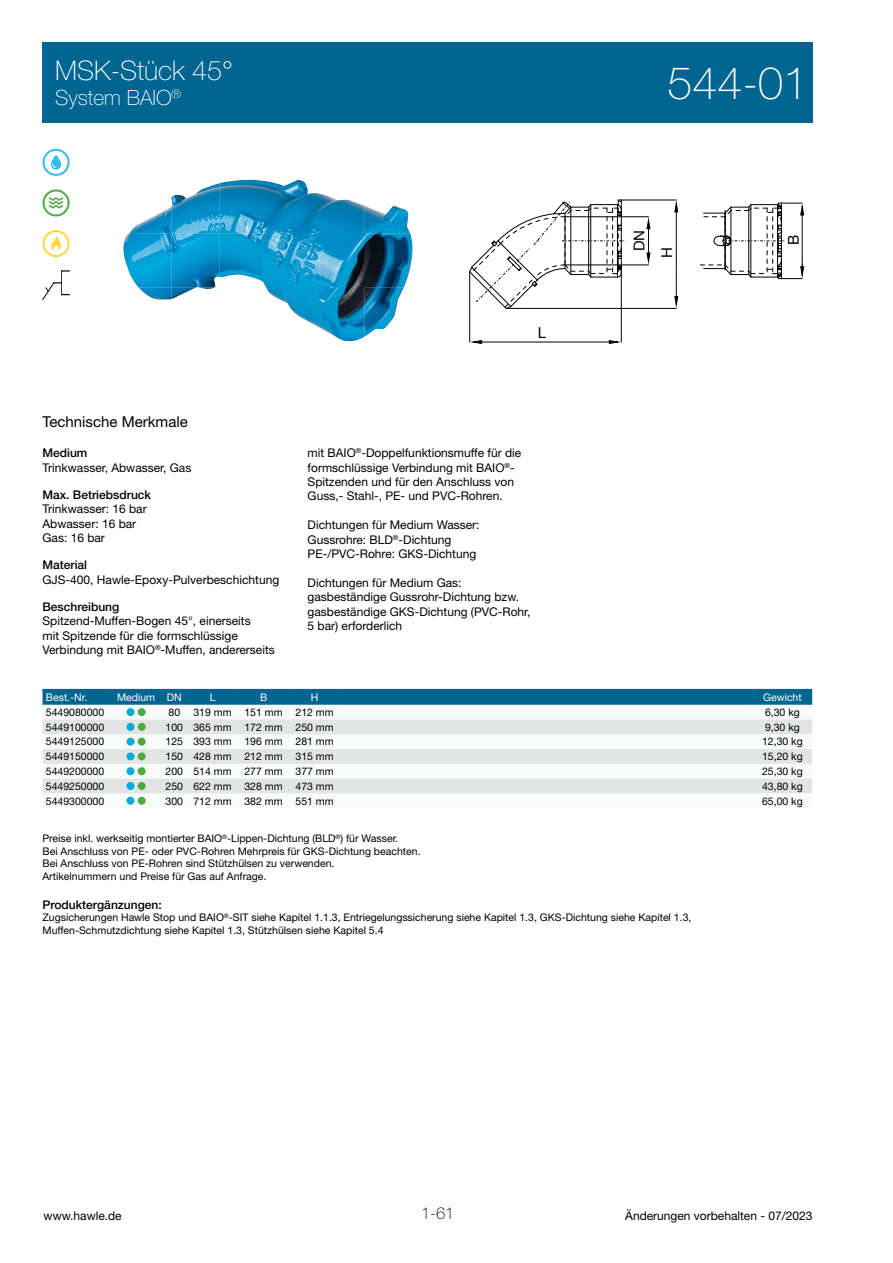
<style>
.page{position:relative;width:893px;height:1263px;background:#fff}
.page>*{position:absolute;margin:0;border:0;box-sizing:border-box;transform-origin:0 0}
.t1{font:100 45px "Helvetica Neue LT Pro";color:#fff}
.t2{font:100 27px "Helvetica Neue LT Pro";color:#fff}
.t3{font:100 21px "Helvetica Neue LT Pro";color:#fff}
.t4{font:100 16.5px "Helvetica Neue LT Pro";color:#000}
.t5{font:15px "Helvetica Neue LT Pro";color:#000}
.t6{font:15px "Helvetica Neue LT Pro";color:#000204}
.t7{font:12px/14.4px "Helvetica Neue LT Pro";color:#000}
.t8{font:500 12px "Helvetica Neue LT Pro";color:#000}
.t9{font:10.5px/12.6px "Helvetica Neue LT Pro";color:#000}
.t10{font:10.5px "Helvetica Neue LT Pro";color:#fff}
</style>
<div class="page">
<div style="left:43px;top:43px;width:769px;height:80px;background:#006590"></div>
<svg style="left:43px;top:271px;width:26px;height:29px"></svg>
<div style="left:43px;top:149px;width:27px;height:27px;border:2px solid #30bdea;border-radius:50%"></div>
<svg style="left:51px;top:155px;width:10px;height:15px"></svg>
<div style="left:43px;top:189px;width:27px;height:27px;border:2px solid #4daa43;border-radius:50%"></div>
<svg style="left:49px;top:197px;width:14px;height:11px"></svg>
<div style="left:43px;top:230px;width:27px;height:27px;border:2px solid #ffd741;border-radius:50%"></div>
<svg style="left:51px;top:236px;width:10px;height:15px"></svg>
<svg style="left:43px;top:708px;width:769px;height:97px"></svg>
<svg style="left:43px;top:719px;width:769px;height:74px;fill:#e3e4e4"></svg>
<hr style="left:43px;top:703px;width:68px;height:2px;background:#006590">
<div style="left:43px;top:689px;width:769px;height:14px;background:#006590"></div>
<hr style="left:162px;top:703px;width:25px;height:2px;background:#006590">
<hr style="left:187px;top:689px;width:51px;height:1px;background:#006590">
<hr style="left:187px;top:703px;width:51px;height:2px;background:#006590">
<hr style="left:238px;top:689px;width:51px;height:1px;background:#006590">
<hr style="left:289px;top:689px;width:51px;height:1px;background:#006590">
<hr style="left:238px;top:703px;width:51px;height:2px;background:#006590">
<hr style="left:289px;top:703px;width:51px;height:2px;background:#006590">
<hr style="left:340px;top:689px;width:413px;height:1px;background:#006590">
<hr style="left:340px;top:703px;width:413px;height:2px;background:#006590">
<hr style="left:111px;top:689px;width:51px;height:1px;background:#006590">
<hr style="left:111px;top:703px;width:51px;height:2px;background:#006590">
<hr style="left:753px;top:689px;width:59px;height:1px;background:#006590">
<hr style="left:753px;top:703px;width:59px;height:2px;background:#006590">
<div style="left:138px;top:708px;width:8px;height:8px;background:#4daa43;border-radius:50%"></div>
<div style="left:126px;top:708px;width:8px;height:8px;background:#00adda;border-radius:50%"></div>
<div style="left:138px;top:723px;width:8px;height:8px;background:#4daa43;border-radius:50%"></div>
<div style="left:126px;top:723px;width:8px;height:8px;background:#00adda;border-radius:50%"></div>
<div style="left:138px;top:738px;width:8px;height:8px;background:#4daa43;border-radius:50%"></div>
<div style="left:126px;top:738px;width:8px;height:8px;background:#00adda;border-radius:50%"></div>
<div style="left:138px;top:752px;width:8px;height:8px;background:#4daa43;border-radius:50%"></div>
<div style="left:126px;top:752px;width:8px;height:8px;background:#00adda;border-radius:50%"></div>
<div style="left:138px;top:767px;width:8px;height:8px;background:#4daa43;border-radius:50%"></div>
<div style="left:126px;top:767px;width:8px;height:8px;background:#00adda;border-radius:50%"></div>
<div style="left:138px;top:782px;width:8px;height:8px;background:#4daa43;border-radius:50%"></div>
<div style="left:126px;top:782px;width:8px;height:8px;background:#00adda;border-radius:50%"></div>
<div style="left:138px;top:797px;width:8px;height:8px;background:#4daa43;border-radius:50%"></div>
<div style="left:126px;top:797px;width:8px;height:8px;background:#00adda;border-radius:50%"></div>
<hr style="left:469px;top:272px;width:1px;height:70px;background:#000204">
<hr style="left:621px;top:269px;width:1px;height:73px;background:#000204">
<hr style="left:482px;top:342px;width:127px;height:1px;background:#000204">
<svg style="left:469px;top:340px;width:13px;height:4px"></svg>
<svg style="left:608px;top:340px;width:14px;height:4px"></svg>
<hr style="left:506px;top:308px;width:170px;height:1px;background:#000204">
<hr style="left:621px;top:200px;width:55px;height:1px;background:#000204">
<hr style="left:676px;top:212px;width:1px;height:64px;background:#000204">
<svg style="left:674px;top:276px;width:5px;height:33px"></svg>
<svg style="left:674px;top:199px;width:5px;height:14px"></svg>
<hr style="left:565px;top:216px;width:83px;height:1px;background:#000204">
<hr style="left:565px;top:265px;width:83px;height:1px;background:#000204">
<svg style="left:646px;top:216px;width:5px;height:50px"></svg>
<svg style="left:469px;top:200px;width:155px;height:109px"></svg>
<svg style="left:700px;top:202px;width:104px;height:78px"></svg>
<img style="left:129px;top:207px;width:42px;height:26px">
<img style="left:171px;top:183px;width:49px;height:50px">
<img style="left:220px;top:180px;width:96px;height:53px">
<img style="left:316px;top:193px;width:48px;height:40px">
<img style="left:364px;top:205px;width:46px;height:28px">
<img style="left:123px;top:233px;width:290px;height:54px">
<img style="left:138px;top:287px;width:77px;height:13px">
<img style="left:268px;top:287px;width:48px;height:39px">
<img style="left:316px;top:287px;width:48px;height:54px">
<img style="left:364px;top:287px;width:40px;height:50px">
<h2 class="t2" style="left:55px;top:54px;width:179px">MSK-Stück 45°</h2>
<h3 class="t3" style="left:55px;top:85px;width:128px">System BAIO<sup>®</sup></h3>
<h3 class="t6" style="left:538px;top:323px;width:10px">L</h3>
<h3 class="t5" style="left:43px;top:413px;width:147px">Technische Merkmale</h3>
<p class="t8" style="left:43px;top:446px;width:46px">Medium</p>
<p class="t7" style="left:43px;top:460px;width:150px">Trinkwasser, Abwasser, Gas</p>
<p class="t8" style="left:43px;top:487px;width:110px">Max. Betriebsdruck</p>
<p class="t7" style="left:43px;top:501px;width:106px">Trinkwasser: 16 bar<br>Abwasser: 16 bar<br>Gas: 16 bar</p>
<p class="t8" style="left:43px;top:558px;width:46px">Material</p>
<p class="t7" style="left:43px;top:572px;width:238px">GJS-400, Hawle-Epoxy-Pulverbeschichtung</p>
<p class="t8" style="left:43px;top:599px;width:78px">Beschreibung</p>
<p class="t7" style="left:43px;top:613px;width:234px">Spitzend-Muffen-Bogen 45°, einerseits<br>mit Spitzende für die formschlüssige<br>Verbindung mit BAIO<sup>®</sup>-Muffen, andererseits</p>
<p class="t7" style="left:308px;top:445px;width:215px">mit BAIO<sup>®</sup>-Doppelfunktionsmuffe für die formschlüssige Verbindung mit BAIO<sup>®</sup>- Spitzenden und für den Anschluss von Guss,- Stahl-, PE- und PVC-Rohren.</p>
<p class="t7" style="left:308px;top:517px;width:174px">Dichtungen für Medium Wasser:<br>Gussrohre: BLD<sup>®</sup>-Dichtung<br>PE-/PVC-Rohre: GKS-Dichtung</p>
<p class="t7" style="left:308px;top:575px;width:224px">Dichtungen für Medium Gas: gasbeständige Gussrohr-Dichtung bzw. gasbeständige GKS-Dichtung (PVC-Rohr,<br>5 bar) erforderlich</p>
<h1 class="t1" style="left:668px;top:56px;width:142px">544-01</h1>
<h3 class="t6" style="left:630px;top:251px;width:23px;rotate:-90deg">DN</h3>
<h3 class="t6" style="left:784px;top:245px;width:12px;rotate:-90deg">B</h3>
<h3 class="t6" style="left:658px;top:258px;width:12px;rotate:-90deg">H</h3>
<p class="t10" style="left:46px;top:690px;width:43px">Best.-Nr.</p>
<p class="t10" style="left:117px;top:690px;width:66px">Medium DN</p>
<p class="t10" style="left:210px;top:690px;width:7px">L</p>
<p class="t10" style="left:260px;top:690px;width:9px">B</p>
<p class="t10" style="left:311px;top:690px;width:9px">H</p>
<p class="t10" style="left:763px;top:690px;width:40px">Gewicht</p>
<p class="t9" style="left:46px;top:705px;width:60px">5449080000</p>
<p class="t9" style="left:168px;top:705px;width:13px">80</p>
<p class="t9" style="left:193px;top:705px;width:142px">319 mm 151 mm 212 mm</p>
<p class="t9" style="left:765px;top:705px;width:36px">6,30 kg</p>
<p class="t9" style="left:46px;top:720px;width:60px">5449100000</p>
<p class="t9" style="left:166px;top:720px;width:170px">100 365 mm 172 mm 250 mm</p>
<p class="t9" style="left:765px;top:720px;width:36px">9,30 kg</p>
<p class="t9" style="left:46px;top:735px;width:60px">5449125000</p>
<p class="t9" style="left:166px;top:735px;width:170px">125 393 mm 196 mm 281 mm</p>
<p class="t9" style="left:762px;top:735px;width:42px">12,30 kg</p>
<p class="t9" style="left:46px;top:750px;width:60px">5449150000</p>
<p class="t9" style="left:166px;top:750px;width:170px">150 428 mm 212 mm 315 mm</p>
<p class="t9" style="left:762px;top:750px;width:42px">15,20 kg</p>
<p class="t9" style="left:46px;top:765px;width:60px">5449200000</p>
<p class="t9" style="left:166px;top:765px;width:170px">200 514 mm 277 mm 377 mm</p>
<p class="t9" style="left:762px;top:765px;width:42px">25,30 kg</p>
<p class="t9" style="left:46px;top:779px;width:60px">5449250000</p>
<p class="t9" style="left:166px;top:779px;width:170px">250 622 mm 328 mm 473 mm</p>
<p class="t9" style="left:762px;top:779px;width:42px">43,80 kg</p>
<p class="t9" style="left:46px;top:794px;width:60px">5449300000</p>
<p class="t9" style="left:166px;top:794px;width:170px">300 712 mm 382 mm 551 mm</p>
<p class="t9" style="left:762px;top:794px;width:42px">65,00 kg</p>
<p class="t9" style="left:43px;top:832px;width:380px">Preise inkl. werkseitig montierter BAIO<sup>®</sup>-Lippen-Dichtung (BLD<sup>®</sup>) für Wasser.<br>Bei Anschluss von PE- oder PVC-Rohren Mehrpreis für GKS-Dichtung beachten.<br>Bei Anschluss von PE-Rohren sind Stützhülsen zu verwenden.<br>Artikelnummern und Preise für Gas auf Anfrage.</p>
<p class="t8" style="left:43px;top:897px;width:121px">Produktergänzungen:</p>
<p class="t9" style="left:43px;top:911px;width:650px">Zugsicherungen Hawle Stop und BAIO<sup>®</sup>-SIT siehe Kapitel 1.1.3, Entriegelungssicherung siehe Kapitel 1.3, GKS-Dichtung siehe Kapitel 1.3,<br>Muffen-Schmutzdichtung siehe Kapitel 1.3, Stützhülsen siehe Kapitel 5.4</p>
<p class="t7" style="left:44px;top:1209px;width:80px">www.hawle.de</p>
<h3 class="t4" style="left:421px;top:1203px;width:35px">1-61</h3>
<p class="t7" style="left:625px;top:1209px;width:189px">Änderungen vorbehalten - 07/2023</p>
</div>
